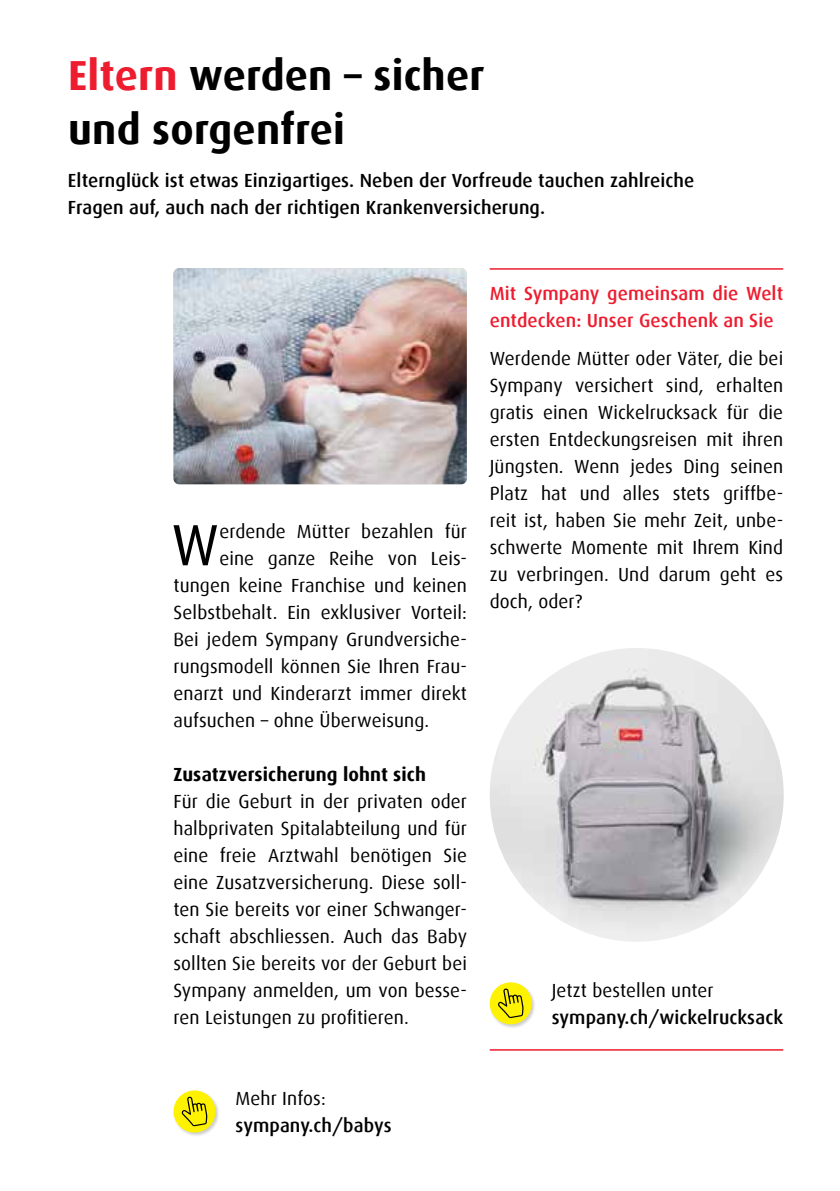
<style>
.page{position:relative;width:840px;height:1191px;background:#fff}
.page>*{position:absolute;margin:0;border:0;box-sizing:border-box;transform-origin:0 0}
.t1{font:58.2px "Dax";color:#000}
.t2{font:700 42px/54px "Dax";letter-spacing:.005em;color:#000}
.t3{font:19px/27px "Dax";letter-spacing:.005em;color:#000;text-align:justify}
.t4{font:500 19px/27px "Dax";letter-spacing:.005em;color:#000}
.t5{font:500 19px/27px "Dax";letter-spacing:.005em;color:#ed1c2f}
.t6{font:700 19px "Dax";letter-spacing:.005em;color:#000}
.s1{color:#ed1c2f}
</style>
<div class="page">
<div style="left:489px;top:981px;width:47px;height:48px;background:#000;opacity:.2"></div>
<div style="left:489px;top:982px;width:42px;height:42px;background:#fff200;border-radius:50%"></div>
<svg style="left:498px;top:988px;width:25px;height:30px"></svg>
<div style="left:173px;top:1089px;width:47px;height:48px;background:#000;opacity:.2"></div>
<div style="left:173px;top:1090px;width:42px;height:42px;background:#fff200;border-radius:50%"></div>
<svg style="left:181px;top:1096px;width:26px;height:30px"></svg>
<img style="left:173px;top:268px;width:293px;height:216px">
<img style="left:489px;top:648px;width:294px;height:293px;border-radius:147px">
<hr style="left:489px;top:268px;width:293px;height:2px;background:#ed1c2f">
<hr style="left:489px;top:1049px;width:293px;height:1px;background:#ed1c2f">
<h2 class="t2" style="left:68px;top:48px;width:417px"><span class="s1">Eltern</span> werden – sicher und sorgenfrei</h2>
<p class="t4" style="left:68px;top:167px;width:627px">Elternglück ist etwas Einzigartiges. Neben der Vorfreude tauchen zahlreiche<br>Fragen auf, auch nach der richtigen Krankenversicherung.</p>
<h1 class="t1" style="left:171px;top:513px;width:49px">W</h1>
<p class="t3" style="left:219px;top:518px;width:249px">erdende Mütter bezahlen für</p>
<p class="t3" style="left:219px;top:545px;width:249px">eine ganze Reihe von Leis-</p>
<p class="t3" style="left:173px;top:572px;width:295px">tungen keine Franchise und keinen</p>
<p class="t3" style="left:173px;top:599px;width:295px">Selbstbehalt. Ein exklusiver Vorteil:</p>
<p class="t3" style="left:173px;top:626px;width:295px">Bei jedem Sympany Grundversiche-</p>
<p class="t3" style="left:173px;top:653px;width:295px">rungsmodell können Sie Ihren Frau-</p>
<p class="t3" style="left:173px;top:680px;width:295px">enarzt und Kinderarzt immer direkt</p>
<p class="t3" style="left:173px;top:707px;width:257px">aufsuchen – ohne Überweisung.</p>
<p class="t6" style="left:173px;top:764px;width:254px">Zusatzversicherung lohnt sich</p>
<p class="t3" style="left:173px;top:788px;width:295px">Für die Geburt in der privaten oder halbprivaten Spitalabteilung und für eine freie Arztwahl benötigen Sie eine Zusatzversicherung. Diese soll&shy;ten Sie bereits vor einer Schwanger&shy;schaft abschliessen. Auch das Baby sollten Sie bereits vor der Geburt bei Sympany anmelden, um von besse&shy;ren Leistungen zu profitieren.</p>
<p class="t5" style="left:489px;top:280px;width:295px">Mit Sympany gemeinsam die Welt entdecken: Unser Geschenk an Sie</p>
<p class="t3" style="left:489px;top:345px;width:295px">Werdende Mütter oder Väter, die bei Sympany versichert sind, erhalten gratis einen Wickelrucksack für die ersten Entdeckungsreisen mit ihren Jüngsten. Wenn jedes Ding seinen Platz hat und alles stets griffbe&shy;reit ist, haben Sie mehr Zeit, unbe&shy;schwerte Momente mit Ihrem Kind zu verbringen. Und darum geht es doch, oder?</p>
<p class="t3" style="left:551px;top:977px;width:163px">Jetzt bestellen unter</p>
<p class="t4" style="left:551px;top:1004px;width:233px">sympany.ch/wickelrucksack</p>
<p class="t3" style="left:235px;top:1085px;width:92px">Mehr Infos:</p>
<p class="t4" style="left:235px;top:1112px;width:157px">sympany.ch/babys</p>
</div>
